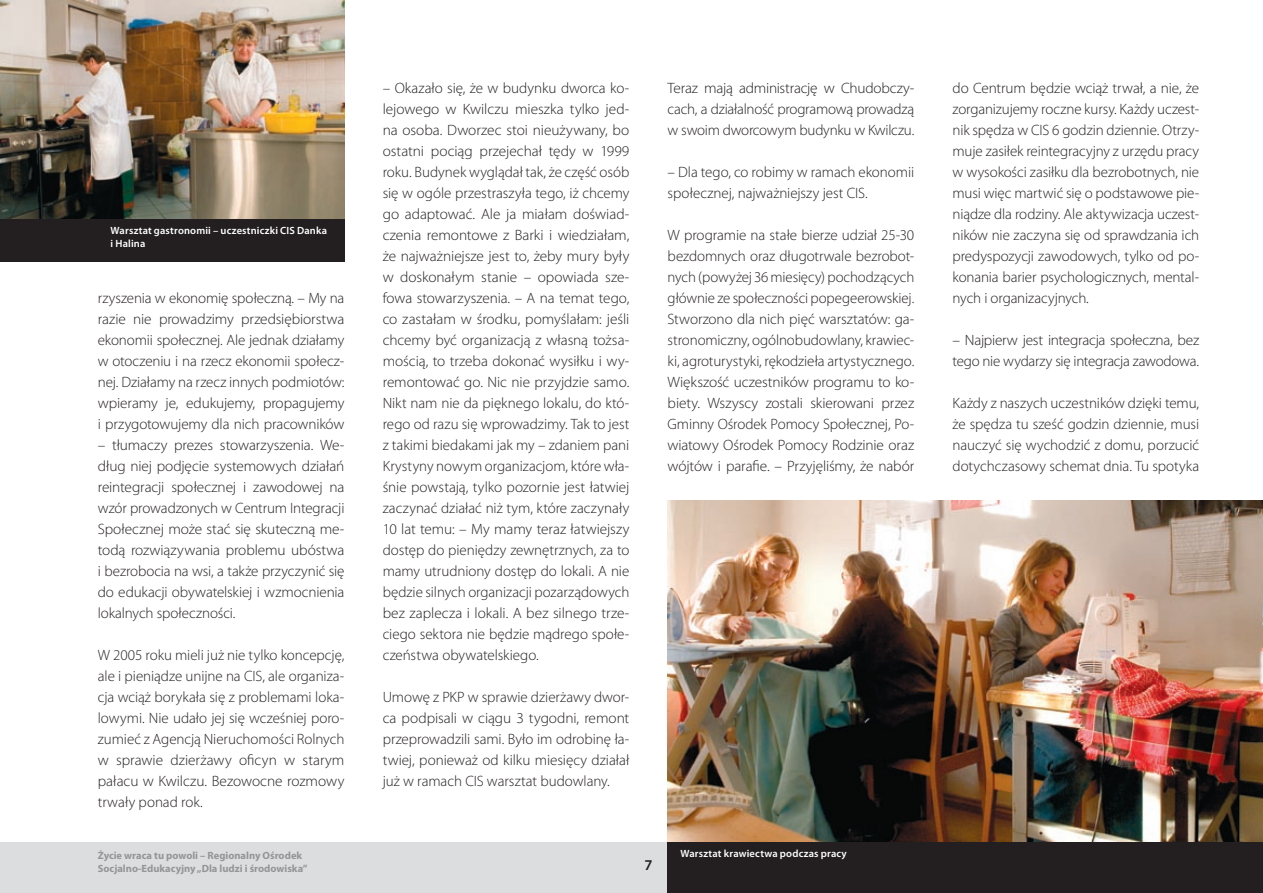
<style>
.page{position:relative;width:1263px;height:893px;background:#fff}
.page>*{position:absolute;margin:0;border:0;box-sizing:border-box;transform-origin:0 0}
.t1{font:300 15px/21px "Myriad Pro";letter-spacing:-.005em;color:#231f20;text-align:justify}
.t2{font:600 10.5px/12.6px "Myriad Pro";letter-spacing:.015em;color:#fff}
.t3{font:700 10.5px "Myriad Pro";color:#939598}
</style>
<div class="page">
<div style="left:0;top:842px;width:668px;height:51px;background:#dcdddf"></div>
<img style="left:0;top:0;width:344px;height:219px">
<img style="left:668px;top:500px;width:595px;height:342px">
<div style="left:0;top:219px;width:344px;height:42px;background:#231f20"></div>
<div style="left:668px;top:842px;width:595px;height:51px;background:#231f20"></div>
<p class="t2" style="left:111px;top:224px;width:218px">Warsztat gastronomii – uczestniczki CIS Danka i Halina</p>
<p class="t1" style="left:98px;top:288px;width:248px">rzyszenia w ekonomię społeczną. – My na razie nie prowadzimy przedsiębiorstwa ekonomii społecznej. Ale jednak działamy w otoczeniu i na rzecz ekonomii społecz&shy;nej. Działamy na rzecz innych podmiotów: wpieramy je, edukujemy, propagujemy i przygotowujemy dla nich pracowników</p>
<p class="t1" style="left:98px;top:435px;width:248px">– tłumaczy prezes stowarzyszenia. We&shy;dług niej podjęcie systemowych działań reintegracji społecznej i zawodowej na wzór prowadzonych w Centrum Integracji Społecznej może stać się skuteczną me&shy;todą rozwiązywania problemu ubóstwa i bezrobocia na wsi, a także przyczynić się do edukacji obywatelskiej i wzmocnienia lokalnych społeczności.</p>
<p class="t1" style="left:98px;top:645px;width:248px">W 2005 roku mieli już nie tylko koncepcję, ale i pieniądze unijne na CIS, ale organiza&shy;cja wciąż borykała się z problemami loka&shy;lowymi. Nie udało jej się wcześniej poro&shy;zumieć z Agencją Nieruchomości Rolnych w sprawie dzierżawy oficyn w starym pałacu w Kwilczu. Bezowocne rozmowy trwały ponad rok.</p>
<p class="t1" style="left:383px;top:78px;width:248px">– Okazało się, że w budynku dworca ko&shy;lejowego w Kwilczu mieszka tylko jed&shy;na osoba. Dworzec stoi nieużywany, bo ostatni pociąg przejechał tędy w 1999 roku. Budynek wyglądał tak, że część osób się w ogóle przestraszyła tego, iż chcemy go adaptować. Ale ja miałam doświad&shy;czenia remontowe z Barki i wiedziałam, że najważniejsze jest to, żeby mury były w doskonałym stanie – opowiada sze&shy;fowa stowarzyszenia. – A na temat tego, co zastałam w środku, pomyślałam: jeśli chcemy być organizacją z własną tożsa&shy;mością, to trzeba dokonać wysiłku i wy&shy;remontować go. Nic nie przyjdzie samo.<br>Nikt nam nie da pięknego lokalu, do któ&shy;rego od razu się wprowadzimy. Tak to jest z takimi biedakami jak my – zdaniem pani Krystyny nowym organizacjom, które wła&shy;śnie powstają, tylko pozornie jest łatwiej zaczynać działać niż tym, które zaczynały 10 lat temu: – My mamy teraz łatwiejszy dostęp do pieniędzy zewnętrznych, za to mamy utrudniony dostęp do lokali. A nie będzie silnych organizacji pozarządowych bez zaplecza i lokali. A bez silnego trze&shy;ciego sektora nie będzie mądrego społe&shy;czeństwa obywatelskiego.</p>
<p class="t1" style="left:383px;top:687px;width:248px">Umowę z PKP w sprawie dzierżawy dwor&shy;ca podpisali w ciągu 3 tygodni, remont przeprowadzili sami. Było im odrobinę ła&shy;twiej, ponieważ od kilku miesięcy działał już w ramach CIS warsztat budowlany.</p>
<p class="t1" style="left:668px;top:78px;width:248px">Teraz mają administrację w Chudobczy&shy;cach, a działalność programową prowadzą w swoim dworcowym budynku w Kwilczu.</p>
<p class="t1" style="left:668px;top:162px;width:248px">– Dla tego, co robimy w ramach ekonomii społecznej, najważniejszy jest CIS.</p>
<p class="t1" style="left:668px;top:225px;width:248px">W programie na stałe bierze udział 25-30 bezdomnych oraz długotrwale bezrobot&shy;nych (powyżej 36 miesięcy) pochodzących głównie ze społeczności popegeerowskiej.<br>Stworzono dla nich pięć warsztatów: ga&shy;stronomiczny, ogólnobudowlany, krawiec&shy;ki, agroturystyki, rękodzieła artystycznego.<br>Większość uczestników programu to ko&shy;biety. Wszyscy zostali skierowani przez Gminny Ośrodek Pomocy Społecznej, Po&shy;wiatowy Ośrodek Pomocy Rodzinie oraz wójtów i parafie. – Przyjęliśmy, że nabór</p>
<p class="t3" style="left:98px;top:849px;width:206px">Życie wraca tu powoli – Regionalny Ośrodek</p>
<p class="t2" style="left:680px;top:847px;width:168px">Warsztat krawiectwa podczas pracy</p>
<p class="t3" style="left:98px;top:861px;width:211px">Socjalno-Edukacyjny „Dla ludzi i środowiska”</p>
<p class="t1" style="left:952px;top:78px;width:248px">do Centrum będzie wciąż trwał, a nie, że zorganizujemy roczne kursy. Każdy uczest&shy;nik spędza w CIS 6 godzin dziennie. Otrzy&shy;muje zasiłek reintegracyjny z urzędu pracy w wysokości zasiłku dla bezrobotnych, nie musi więc martwić się o podstawowe pie&shy;niądze dla rodziny. Ale aktywizacja uczest&shy;ników nie zaczyna się od sprawdzania ich predyspozycji zawodowych, tylko od po&shy;konania barier psychologicznych, mental&shy;nych i organizacyjnych.</p>
<p class="t1" style="left:952px;top:330px;width:248px">– Najpierw jest integracja społeczna, bez tego nie wydarzy się integracja zawodowa.</p>
<p class="t1" style="left:952px;top:393px;width:248px">Każdy z naszych uczestników dzięki temu, że spędza tu sześć godzin dziennie, musi nauczyć się wychodzić z domu, porzucić dotychczasowy schemat dnia. Tu spotyka</p>
</div>
